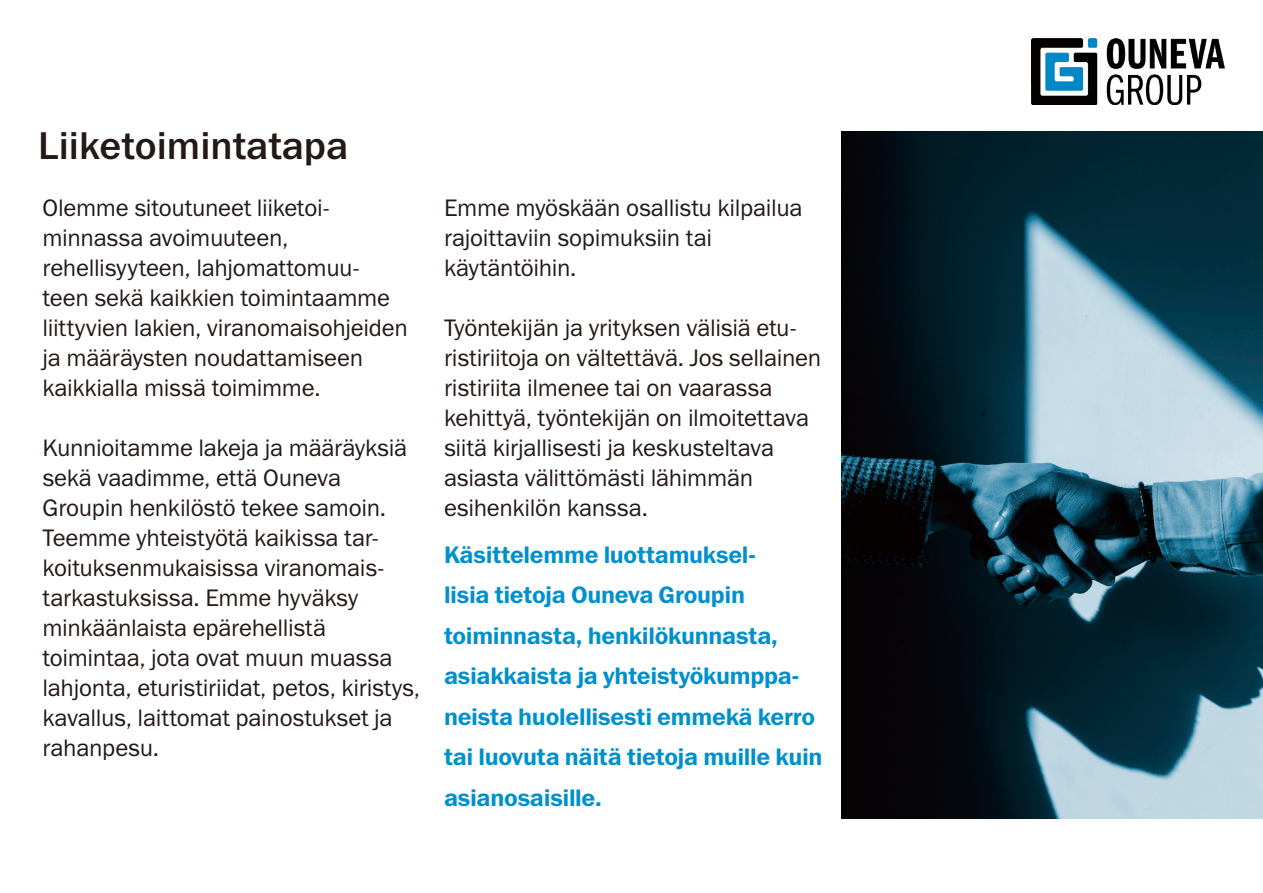
<style>
.page{position:relative;width:1263px;height:893px;background:#fff}
.page>*{position:absolute;margin:0;border:0;box-sizing:border-box;transform-origin:0 0}
.otsikko{font:39px "Franklin Gothic Medium ITC";color:#231916}
.teksti{font:24px/30px "Franklin Gothic Book ITC";letter-spacing:-.01em;color:#231916}
.nosto{font:24px/40.5px "Franklin Gothic Demi ITC";letter-spacing:-.01em;color:#0090cc}
</style>
<div class="page">
<img style="left:1032px;top:38px;width:193px;height:66px">
<img style="left:841px;top:132px;width:422px;height:687px">
<p class="otsikko" style="left:38px;top:122px;width:311px">Liiketoimintatapa</p>
<p class="teksti" style="left:43px;top:193px;width:289px">Olemme sitoutuneet liiketoi-</p>
<p class="teksti" style="left:43px;top:223px;width:247px">minnassa avoimuuteen,</p>
<p class="teksti" style="left:43px;top:253px;width:367px">rehellisyyteen, lahjomattomuu&shy;teen sekä kaikkien toimintaamme liittyvien lakien, viranomaisohjeiden ja määräysten noudattamiseen kaikkialla missä toimimme.</p>
<p class="teksti" style="left:43px;top:433px;width:366px">Kunnioitamme lakeja ja määräyksiä sekä vaadimme, että Ouneva<br>Groupin henkilöstö tekee samoin.<br>Teemme yhteistyötä kaikissa tar-</p>
<p class="teksti" style="left:43px;top:553px;width:379px">koituksenmukaisissa viranomais&shy;tarkastuksissa. Emme hyväksy minkäänlaista epärehellistä toimintaa, jota ovat muun muassa lahjonta, eturistiriidat, petos, kiristys, kavallus, laittomat painostukset ja rahanpesu.</p>
<p class="teksti" style="left:444px;top:193px;width:360px">Emme myöskään osallistu kilpailua rajoittaviin sopimuksiin tai käytäntöihin.</p>
<p class="teksti" style="left:444px;top:313px;width:355px">Työntekijän ja yrityksen välisiä etu-</p>
<p class="teksti" style="left:444px;top:343px;width:379px">ristiriitoja on vältettävä. Jos sellainen ristiriita ilmenee tai on vaarassa kehittyä, työntekijän on ilmoitettava siitä kirjallisesti ja keskusteltava asiasta välittömästi lähimmän esihenkilön kanssa.</p>
<p class="nosto" style="left:444px;top:535px;width:380px">Käsittelemme luottamuksel-<br>lisia tietoja Ouneva Groupin toiminnasta, henkilökunnasta, asiakkaista ja yhteistyökumppa&shy;neista huolellisesti emmekä kerro tai luovuta näitä tietoja muille kuin asianosaisille.</p>
</div>
